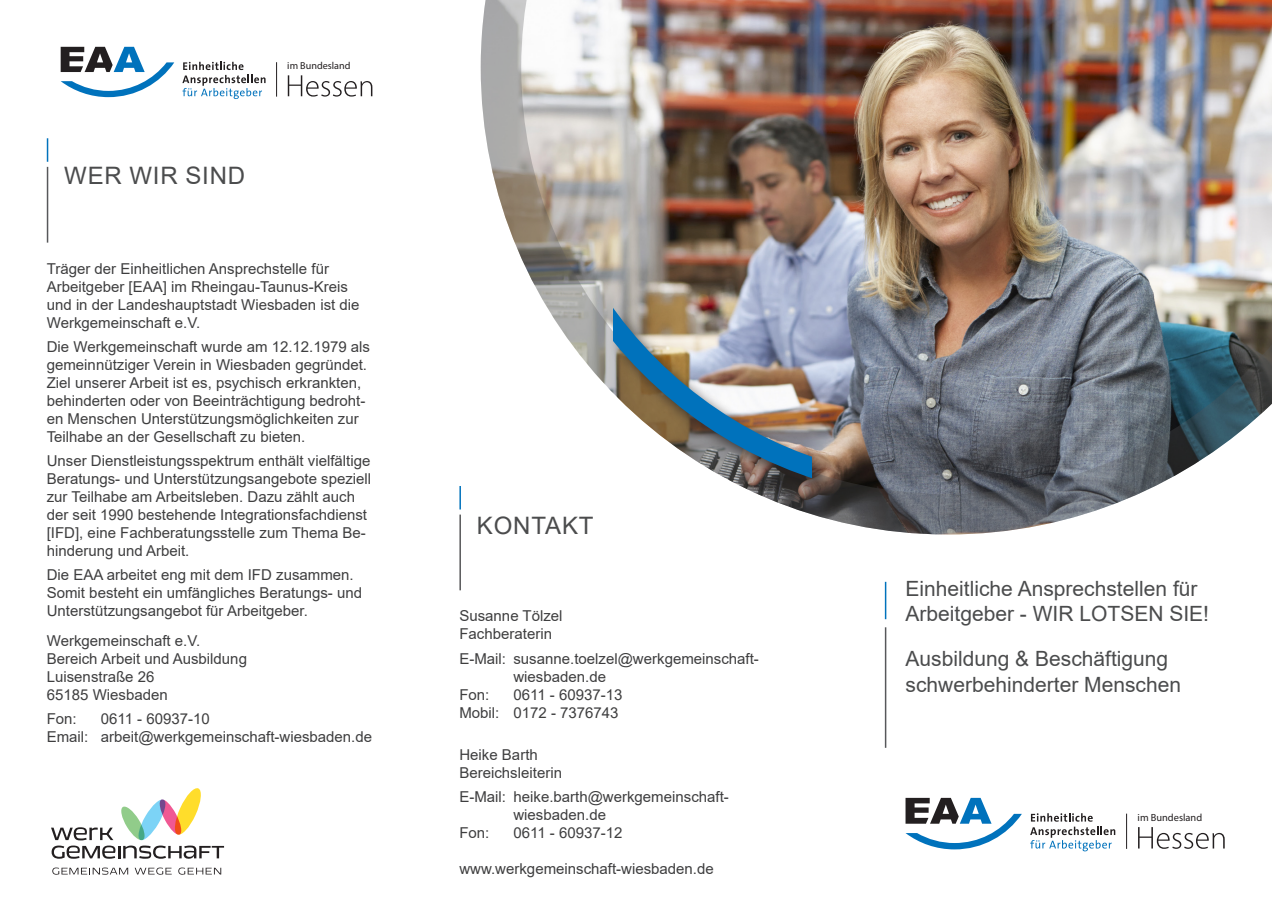
<style>
.page{position:relative;width:1272px;height:902px;background:#fff}
.page>*{position:absolute;margin:0;border:0;box-sizing:border-box;transform-origin:0 0}
.t1{font:24px "Arial";letter-spacing:.035em;color:#4b4c4d}
.t2{font:21px/25.2px "Arial";color:#4b4c4d}
.t3{font:15px/18px "Arial";color:#3e3e3f}
.t4{font:10.35px "Myriad Pro";color:#231f20}
.t5{font:10.2px "Myriad Pro";color:#231f20}
</style>
<div class="page">
<hr style="left:884px;top:627px;width:2px;height:120px;background:#57585a">
<hr style="left:884px;top:581px;width:2px;height:38px;background:#0072bc">
<img style="left:480px;top:0;width:791px;height:534px">
<div style="left:610px;top:307px;width:223px;height:192px;background:#231f20;opacity:.75"></div>
<img style="left:613px;top:286px;width:198px;height:214px">
<hr style="left:276px;top:62px;width:1px;height:35px;background:#231f20">
<svg style="left:288px;top:75px;width:84px;height:22px"></svg>
<svg style="left:61px;top:47px;width:113px;height:50px"></svg>
<svg style="left:182px;top:62px;width:83px;height:37px"></svg>
<hr style="left:47px;top:167px;width:1px;height:75px;background:#57585a">
<svg style="left:47px;top:138px;width:1px;height:24px"></svg>
<hr style="left:459px;top:514px;width:2px;height:76px;background:#57585a">
<hr style="left:459px;top:486px;width:2px;height:23px;background:#0072bc">
<hr style="left:1126px;top:813px;width:1px;height:35px;background:#231f20">
<svg style="left:1138px;top:827px;width:86px;height:21px"></svg>
<svg style="left:905px;top:797px;width:116px;height:52px"></svg>
<svg style="left:1030px;top:813px;width:85px;height:38px"></svg>
<svg style="left:51px;top:788px;width:173px;height:71px"></svg>
<svg style="left:52px;top:867px;width:76px;height:7px"></svg>
<svg style="left:135px;top:867px;width:37px;height:7px"></svg>
<svg style="left:178px;top:867px;width:43px;height:7px"></svg>
<p class="t1" style="left:64px;top:159px;width:182px">WER WIR SIND</p>
<p class="t5" style="left:287px;top:60px;width:65px">im Bundesland</p>
<p class="t3" style="left:47px;top:259px;width:284px">Träger der Einheitlichen Ansprechstelle für</p>
<p class="t3" style="left:47px;top:277px;width:314px">Arbeitgeber [EAA] im Rheingau-Taunus-Kreis und in der Landeshauptstadt Wiesbaden ist die<br>Werkgemeinschaft e.V.</p>
<p class="t3" style="left:47px;top:337px;width:325px">Die Werkgemeinschaft wurde am 12.12.1979 als gemeinnütziger Verein in Wiesbaden gegründet.<br>Ziel unserer Arbeit ist es, psychisch erkrankten, behinderten oder von Beeinträchtigung bedroht&shy;en Menschen Unterstützungsmöglichkeiten zur Teilhabe an der Gesellschaft zu bieten.</p>
<p class="t3" style="left:47px;top:451px;width:326px">Unser Dienstleistungsspektrum enthält vielfältige Beratungs- und Unterstützungsangebote speziell zur Teilhabe am Arbeitsleben. Dazu zählt auch der seit 1990 bestehende Integrationsfachdienst [IFD], eine Fachberatungsstelle zum Thema Be&shy;hinderung und Arbeit.</p>
<p class="t3" style="left:47px;top:565px;width:317px">Die EAA arbeitet eng mit dem IFD zusammen.<br>Somit besteht ein umfängliches Beratungs- und<br>Unterstützungsangebot für Arbeitgeber.</p>
<p class="t3" style="left:47px;top:631px;width:155px">Werkgemeinschaft e.V.</p>
<p class="t3" style="left:47px;top:649px;width:202px">Bereich Arbeit und Ausbildung</p>
<p class="t3" style="left:47px;top:667px;width:109px">Luisenstraße 26</p>
<p class="t3" style="left:47px;top:685px;width:122px">65185 Wiesbaden</p>
<p class="t3" style="left:47px;top:709px;width:32px">Fon:</p>
<p class="t3" style="left:101px;top:709px;width:110px">0611 - 60937-10</p>
<p class="t3" style="left:47px;top:727px;width:327px">Email: arbeit@werkgemeinschaft-wiesbaden.de</p>
<p class="t1" style="left:477px;top:509px;width:118px">KONTAKT</p>
<p class="t3" style="left:459px;top:607px;width:105px">Susanne Tölzel</p>
<p class="t3" style="left:459px;top:625px;width:94px">Fachberaterin</p>
<p class="t3" style="left:459px;top:649px;width:301px">E-Mail: susanne.toelzel@werkgemeinschaft-</p>
<p class="t3" style="left:513px;top:667px;width:94px">wiesbaden.de</p>
<p class="t3" style="left:459px;top:685px;width:32px">Fon:</p>
<p class="t3" style="left:513px;top:685px;width:110px">0611 - 60937-13</p>
<p class="t3" style="left:459px;top:703px;width:161px">Mobil: 0172 - 7376743</p>
<p class="t3" style="left:459px;top:745px;width:80px">Heike Barth</p>
<p class="t3" style="left:459px;top:763px;width:104px">Bereichsleiterin</p>
<p class="t3" style="left:513px;top:787px;width:217px;text-indent:-54px">E-Mail: heike.barth@werkgemeinschaft&shy;wiesbaden.de</p>
<p class="t3" style="left:459px;top:823px;width:32px">Fon:</p>
<p class="t3" style="left:513px;top:823px;width:110px">0611 - 60937-12</p>
<p class="t3" style="left:459px;top:859px;width:256px">www.werkgemeinschaft-wiesbaden.de</p>
<p class="t2" style="left:905px;top:576px;width:305px">Einheitliche Ansprechstellen für<br>Arbeitgeber - WIR LOTSEN SIE!</p>
<p class="t2" style="left:905px;top:646px;width:277px">Ausbildung &amp; Beschäftigung schwerbehinderter Menschen</p>
<p class="t4" style="left:1137px;top:811px;width:66px">im Bundesland</p>
</div>
